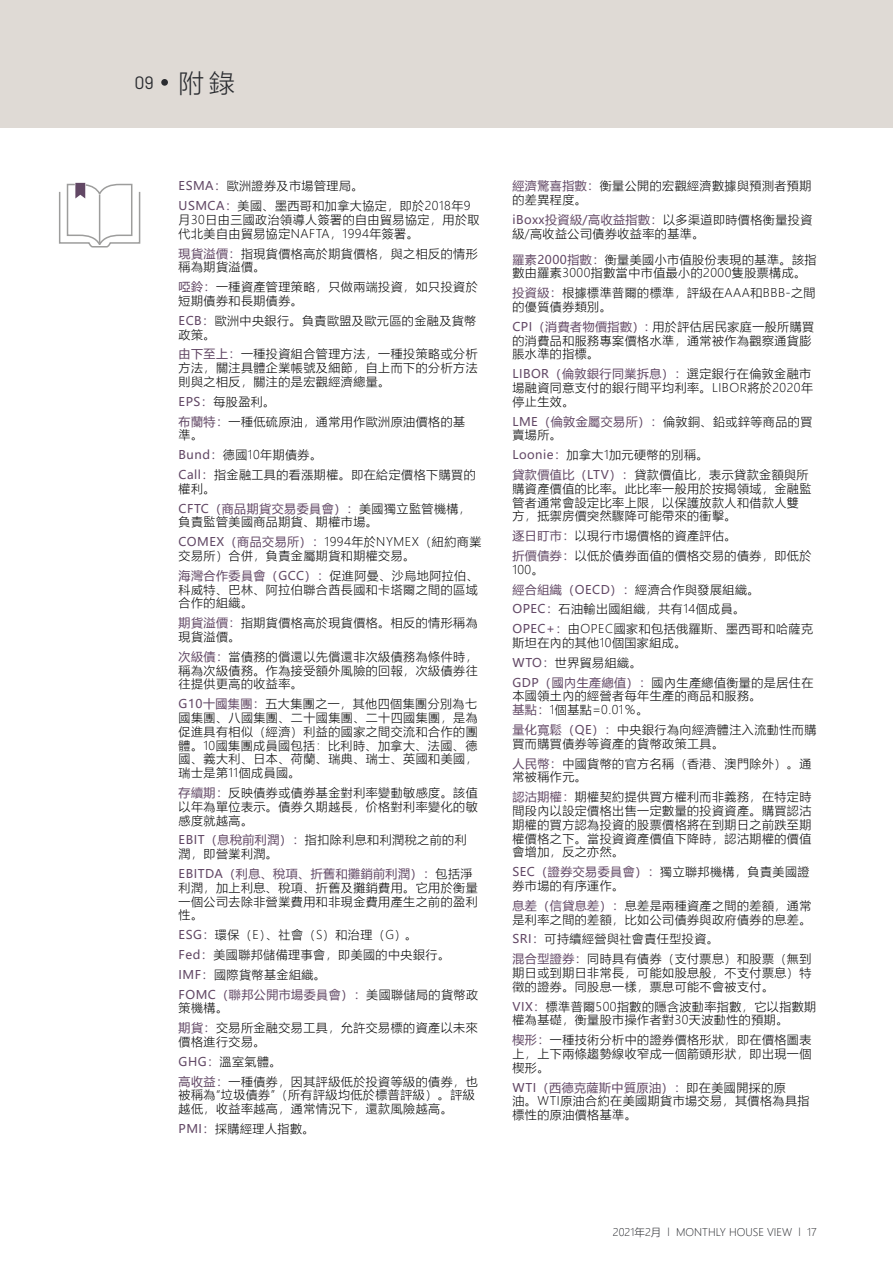
<style>
.page{position:relative;width:893px;height:1263px;background:#fff}
.page>*{position:absolute;margin:0;border:0;box-sizing:border-box;transform-origin:0 0}
.t1{font:18px "Barlow";color:#2a2c30}
.t2{font:300 12px/13.8px "Microsoft Ya Hei";letter-spacing:.04em;color:#000}
.t3{font:12px/19.8px "Microsoft Ya Hei";letter-spacing:.04em;color:#624865}
.t4{font:300 10.5px "Microsoft Ya Hei";color:#2a2c30}
.s1{font-family:"Microsoft Ya Hei";font-weight:300;font-size:25.5px}
.s2{font-weight:400;color:#624865}
.s3{font-weight:300;color:#000}
</style>
<div class="page">
<div style="left:0;top:0;width:893px;height:128px;background:#dfdad5"></div>
<div style="left:161px;top:79px;width:7px;height:7px;background:#2a2c30;border-radius:50%"></div>
<svg style="left:59px;top:183px;width:82px;height:65px"></svg>
<h1 class="t1" style="left:134px;top:69px;width:102px">09 <span class="s1">附錄</span></h1>
<p class="t2" style="left:179px;top:176px;width:293px;line-height:19.8px"><span class="s2">ESMA：</span>歐洲證券及市場管理局。<br><span class="s2">USMCA：</span>美國、墨西哥和加拿大協定，即於2018年9</p>
<p class="t2" style="left:179px;top:212px;width:302px">月30日由三國政治領導人簽署的自由貿易協定，用於取代北美自由貿易協定NAFTA，1994年簽署。</p>
<p class="t2" style="left:179px;top:246px;width:301px"><span class="s2">現貨溢價：</span>指現貨價格高於期貨價格，與之相反的情形稱為期貨溢價。</p>
<p class="t2" style="left:179px;top:280px;width:301px"><span class="s2">啞鈴：</span>一種資產管理策略，只做兩端投資，如只投資於短期債券和長期債券。</p>
<p class="t2" style="left:179px;top:313px;width:299px"><span class="s2">ECB：</span>歐洲中央銀行。負責歐盟及歐元區的金融及貨幣政策。</p>
<p class="t2" style="left:179px;top:347px;width:301px;text-align:justify"><span class="s2">由下至上：</span>一種投資組合管理方法，一種投策略或分析方法，關注具體企業帳號及細節，自上而下的分析方法則與之相反，關注的是宏觀經濟總量。</p>
<p class="t2" style="left:179px;top:391px;width:288px;line-height:19.8px"><span class="s2">EPS：</span>每股盈利。<br><span class="s2">布蘭特：</span>一種低硫原油，通常用作歐洲原油價格的基</p>
<p class="t2" style="left:179px;top:425px;width:299px;line-height:19.8px">準。<br><span class="s2">Bund：</span>德國10年期債券。<br><span class="s2">Call：</span>指金融工具的看漲期權。即在給定價格下購買的</p>
<p class="t3" style="left:179px;top:478px;width:294px"><span class="s3">權利。<br></span>CFTC（商品期貨交易委員會）：<span class="s3">美國獨立監管機構，</span></p>
<p class="t2" style="left:179px;top:512px;width:304px;line-height:19.8px">負責監管美國商品期貨、期權市場。<br><span class="s2">COMEX（商品交易所）：</span>1994年於NYMEX（紐約商業</p>
<p class="t2" style="left:179px;top:545px;width:302px;line-height:19.8px">交易所）合併，負責金屬期貨和期權交易。<br><span class="s2">海灣合作委員會（GCC）：</span>促進阿曼、沙烏地阿拉伯、</p>
<p class="t2" style="left:179px;top:582px;width:301px">科威特、巴林、阿拉伯聯合酋長國和卡塔爾之間的區域合作的組織。</p>
<p class="t2" style="left:179px;top:616px;width:301px"><span class="s2">期貨溢價：</span>指期貨價格高於現貨價格。相反的情形稱為現貨溢價。</p>
<p class="t2" style="left:179px;top:649px;width:301px;text-align:justify"><span class="s2">次級債：</span>當債務的償還以先償還非次級債務為條件時，稱為次級債務。作為接受額外風險的回報，次級債券往往提供更高的收益率。</p>
<p class="t2" style="left:179px;top:697px;width:301px;text-align:justify"><span class="s2">G10十國集團：</span>五大集團之一，其他四個集團分別為七國集團、八國集團、二十國集團、二十四國集團，是為促進具有相似（經濟）利益的國家之間交流和合作的團體。10國集團成員國包括：比利時、加拿大、法國、德國、義大利、日本、荷蘭、瑞典、瑞士、英國和美國，瑞士是第11個成員國。</p>
<p class="t2" style="left:179px;top:785px;width:301px;text-align:justify"><span class="s2">存續期：</span>反映債券或債券基金對利率變動敏感度。該值以年為單位表示。債券久期越長，价格對利率變化的敏感度就越高。</p>
<p class="t2" style="left:179px;top:833px;width:290px"><span class="s2">EBIT（息稅前利潤）：</span>指扣除利息和利潤稅之前的利潤，即營業利潤。</p>
<p class="t2" style="left:179px;top:866px;width:301px"><span class="s2">EBITDA（利息、稅項、折舊和攤銷前利潤）：</span>包括淨利潤，加上利息、稅項、折舊及攤銷費用。它用於衡量一個公司去除非營業費用和非現金費用產生之前的盈利性。</p>
<p class="t2" style="left:179px;top:925px;width:301px;line-height:19.8px"><span class="s2">ESG：</span>環保（E）、社會（S）和治理（G）。<br><span class="s2">Fed：</span>美國聯邦儲備理事會，即美國的中央銀行。<br><span class="s2">IMF：</span>國際貨幣基金組織。<br><span class="s2">FOMC（聯邦公開市場委員會）：</span>美國聯儲局的貨幣政</p>
<p class="t2" style="left:179px;top:998px;width:301px;line-height:19.8px">策機構。<br><span class="s2">期貨：</span>交易所金融交易工具，允許交易標的資產以未來</p>
<p class="t2" style="left:179px;top:1031px;width:301px;line-height:19.8px">價格進行交易。<br><span class="s2">GHG：</span>溫室氣體。<br><span class="s2">高收益：</span>一種債券，因其評級低於投資等級的債券，也</p>
<p class="t2" style="left:179px;top:1088px;width:298px">被稱為“垃圾債券”（所有評級均低於標普評級）。評級越低，收益率越高，通常情況下，還款風險越高。</p>
<p class="t2" style="left:179px;top:1121px;width:137px"><span class="s2">PMI：</span>採購經理人指數。</p>
<p class="t2" style="left:512px;top:179px;width:301px"><span class="s2">經濟驚喜指數：</span>衡量公開的宏觀經濟數據與預測者預期的差異程度。</p>
<p class="t2" style="left:512px;top:212px;width:301px"><span class="s2">iBoxx投資級/高收益指數：</span>以多渠道即時價格衡量投資級/高收益公司債券收益率的基準。</p>
<p class="t2" style="left:512px;top:252px;width:306px"><span class="s2">羅素2000指數：</span>衡量美國小市值股份表現的基準。該指數由羅素3000指數當中市值最小的2000隻股票構成。</p>
<p class="t2" style="left:512px;top:286px;width:305px"><span class="s2">投資級：</span>根據標準普爾的標準，評級在AAA和BBB-之間的優質債券類別。</p>
<p class="t2" style="left:512px;top:319px;width:303px"><span class="s2">CPI（消費者物價指數）:</span> 用於評估居民家庭一般所購買的消費品和服務專案價格水準，通常被作為觀察通貨膨脹水準的指標。</p>
<p class="t2" style="left:512px;top:367px;width:302px"><span class="s2">LIBOR（倫敦銀行同業拆息）：</span>選定銀行在倫敦金融市場融資同意支付的銀行間平均利率。LIBOR將於2020年停止生效。</p>
<p class="t2" style="left:512px;top:414px;width:302px"><span class="s2">LME（倫敦金屬交易所）：</span>倫敦銅、鉛或鋅等商品的買賣場所。</p>
<p class="t2" style="left:512px;top:445px;width:298px;line-height:19.8px"><span class="s2">Loonie：</span>加拿大1加元硬幣的別稱。<br><span class="s2">貸款價值比（LTV）：</span>貸款價值比，表示貸款金額與所</p>
<p class="t2" style="left:512px;top:481px;width:301px">購資產價值的比率。此比率一般用於按揭領域，金融監管者通常會設定比率上限，以保護放款人和借款人雙方，抵禦房價突然驟降可能帶來的衝擊。</p>
<p class="t2" style="left:512px;top:526px;width:301px;line-height:19.8px"><span class="s2">逐日盯市：</span>以現行市場價格的資產評估。<br><span class="s2">折價債券：</span>以低於債券面值的價格交易的債券，即低於</p>
<p class="t2" style="left:512px;top:559px;width:302px;line-height:19.8px">100。<br><span class="s2">經合組織（OECD）：</span>經濟合作與發展組織。<br><span class="s2">OPEC：</span>石油輸出國組織，共有14個成員。<br><span class="s2">OPEC+：</span>由OPEC國家和包括俄羅斯、墨西哥和哈薩克</p>
<p class="t2" style="left:512px;top:632px;width:302px;line-height:19.8px">斯坦在內的其他10個国家組成。<br><span class="s2">WTO：</span>世界貿易組織。<br><span class="s2">GDP（國內生產總值）：</span>國內生產總值衡量的是居住在</p>
<p class="t2" style="left:512px;top:689px;width:251px">本國領土內的經營者每年生產的商品和服務。<span class="s2">基點：</span>1個基點=0.01％。</p>
<p class="t2" style="left:512px;top:722px;width:305px"><span class="s2">量化寬鬆（QE）：</span>中央銀行為向經濟體注入流動性而購買而購買債券等資產的貨幣政策工具。</p>
<p class="t2" style="left:512px;top:756px;width:301px"><span class="s2">人民幣：</span>中國貨幣的官方名稱（香港、澳門除外）。通常被稱作元。</p>
<p class="t2" style="left:512px;top:790px;width:301px;text-align:justify"><span class="s2">認沽期權：</span>期權契約提供買方權利而非義務，在特定時間段內以設定價格出售一定數量的投資資產。購買認沽期權的買方認為投資的股票價格將在到期日之前跌至期權價格之下。當投資資產價值下降時，認沽期權的價值會增加，反之亦然。</p>
<p class="t2" style="left:512px;top:865px;width:299px"><span class="s2">SEC（證券交易委員會）：</span>獨立聯邦機構，負責美國證券市場的有序運作。</p>
<p class="t2" style="left:512px;top:898px;width:301px"><span class="s2">息差（信貸息差）：</span>息差是兩種資產之間的差額，通常是利率之間的差額，比如公司債券與政府債券的息差。</p>
<p class="t2" style="left:512px;top:929px;width:301px;line-height:19.8px"><span class="s2">SRI：</span>可持續經營與社會責任型投資。<br><span class="s2">混合型證券：</span>同時具有債券（支付票息）和股票（無到</p>
<p class="t2" style="left:512px;top:965px;width:301px">期日或到期日非常長，可能如股息般，不支付票息）特徵的證券。同股息一樣，票息可能不會被支付。</p>
<p class="t2" style="left:512px;top:999px;width:305px"><span class="s2">VIX：</span>標準普爾500指數的隱含波動率指數，它以指數期權為基礎，衡量股市操作者對30天波動性的預期。</p>
<p class="t2" style="left:512px;top:1033px;width:301px;text-align:justify"><span class="s2">楔形：</span>一種技術分析中的證券價格形狀，即在價格圖表上，上下兩條趨勢線收窄成一個箭頭形狀，即出現一個楔形。</p>
<p class="t2" style="left:512px;top:1080px;width:299px"><span class="s2">WTI（西德克薩斯中質原油）：</span>即在美國開採的原<br>油。WTI原油合約在美國期貨市場交易，其價格為具指標性的原油價格基準。</p>
<p class="t4" style="left:613px;top:1225px;width:205px">2021年2月 l MONTHLY HOUSE VIEW l 17</p>
</div>
